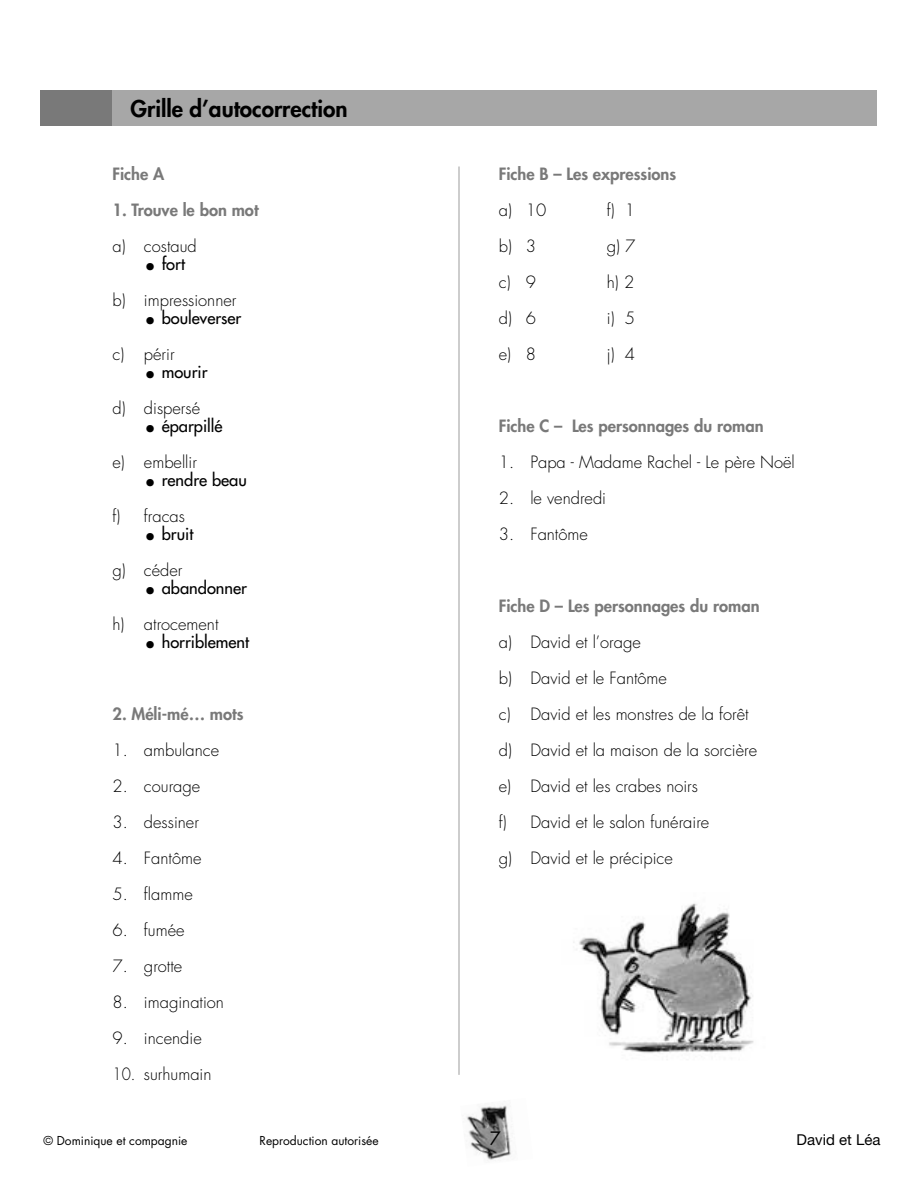
<style>
.page{position:relative;width:918px;height:1188px;background:#fff}
.page>*{position:absolute;margin:0;border:0;box-sizing:border-box;transform-origin:0 0}
.t1{font:800 22.5px "Futura";color:#000}
.t2{font:18px "Futura";color:#000}
.t3{font:300 16.5px/36px "Futura";color:#000}
.t4{font:800 16.5px "Futura";color:#797979}
.t5{font:16.5px/36px "Futura";color:#000}
.t6{font:300 16.5px "Futura";color:#000;scale:.9 1}
.t7{font:15px "Helvetica Neue";color:#000}
.t8{font:12px "Futura";color:#000}
.s1{font-size:19.5px}
.s2{font-weight:400}
.s3{font-weight:300;font-size:19.5px}
.s4{font-weight:300}
</style>
<div class="page">
<img style="left:466px;top:1105px;width:45px;height:55px">
<img style="left:573px;top:903px;width:181px;height:150px">
<hr style="left:458px;top:166px;width:2px;height:909px;background:#a7a7a7">
<div style="left:40px;top:90px;width:72px;height:36px;background:#797979"></div>
<div style="left:112px;top:90px;width:766px;height:36px;background:#a7a7a7"></div>
<h1 class="t1" style="left:130px;top:94px;width:219px">Grille d’autocorrection</h1>
<p class="t4" style="left:112px;top:163px;width:53px">Fiche A</p>
<p class="t4" style="left:112px;top:199px;width:148px">1. Trouve le bon mot</p>
<p class="t3" style="left:112px;top:228px;width:86px">a) costaud</p>
<p class="t3" style="left:112px;top:246px;width:125px;text-indent:32px"><span class="s1">•</span> <span class="s2">fort<br></span>b) impressionner</p>
<p class="t5" style="left:112px;top:300px;width:130px;text-indent:32px"><span class="s3">•</span> bouleverser <span class="s4">c) périr</span></p>
<p class="t3" style="left:112px;top:354px;width:97px;text-indent:32px"><span class="s1">•</span> <span class="s2">mourir </span>d) dispersé</p>
<p class="t3" style="left:112px;top:408px;width:112px;text-indent:32px"><span class="s1">•</span> <span class="s2">éparpillé </span>e) embellir</p>
<p class="t5" style="left:112px;top:462px;width:136px;text-indent:32px"><span class="s3">•</span> rendre beau <span class="s4">f) fracas</span></p>
<p class="t3" style="left:112px;top:516px;width:82px;text-indent:32px"><span class="s1">•</span> <span class="s2">bruit </span>g) céder</p>
<p class="t3" style="left:112px;top:570px;width:136px;text-indent:32px"><span class="s1">•</span> <span class="s2">abandonner </span>h) atrocement</p>
<p class="t5" style="left:144px;top:624px;width:107px"><span class="s3">•</span> horriblement</p>
<p class="t4" style="left:112px;top:703px;width:133px">2. Méli-mé… mots</p>
<p class="t3" style="left:112px;top:732px;width:108px">1. ambulance</p>
<p class="t3" style="left:112px;top:768px;width:89px">2. courage</p>
<p class="t3" style="left:112px;top:804px;width:88px">3. dessiner</p>
<p class="t3" style="left:112px;top:840px;width:91px">4. Fantôme</p>
<p class="t3" style="left:112px;top:876px;width:82px">5. flamme</p>
<p class="t3" style="left:112px;top:912px;width:74px">6. fumée</p>
<p class="t3" style="left:112px;top:948px;width:71px">7. grotte</p>
<p class="t3" style="left:112px;top:984px;width:113px">8. imagination</p>
<p class="t3" style="left:112px;top:1020px;width:91px">9. incendie</p>
<p class="t6" style="left:112px;top:1063px;width:112px">10. surhumain</p>
<p class="t4" style="left:499px;top:163px;width:179px">Fiche B – Les expressions</p>
<p class="t3" style="left:499px;top:192px;width:49px">a) 10</p>
<p class="t3" style="left:607px;top:192px;width:30px">f) 1</p>
<p class="t3" style="left:499px;top:228px;width:39px">b) 3</p>
<p class="t3" style="left:607px;top:228px;width:30px">g) 7</p>
<p class="t3" style="left:499px;top:264px;width:39px">c) 9</p>
<p class="t3" style="left:607px;top:264px;width:29px">h) 2</p>
<p class="t3" style="left:499px;top:300px;width:39px">d) 6</p>
<p class="t3" style="left:607px;top:300px;width:30px">i) 5</p>
<p class="t3" style="left:499px;top:336px;width:39px">e) 8</p>
<p class="t3" style="left:607px;top:336px;width:30px">j) 4</p>
<p class="t4" style="left:499px;top:415px;width:266px">Fiche C – Les personnages du roman</p>
<p class="t3" style="left:499px;top:444px;width:298px">1. Papa - Madame Rachel - Le père Noël</p>
<p class="t3" style="left:499px;top:480px;width:109px">2. le vendredi</p>
<p class="t3" style="left:499px;top:516px;width:91px">3. Fantôme</p>
<p class="t4" style="left:499px;top:595px;width:262px">Fiche D – Les personnages du roman</p>
<p class="t3" style="left:499px;top:624px;width:260px">a) David et l’orage<br>b) David et le Fantôme<br>c) David et les monstres de la forêt d) David et la maison de la sorcière e) David et les crabes noirs<br>f) David et le salon funéraire<br>g) David et le précipice</p>
<p class="t8" style="left:44px;top:1132px;width:145px">© Dominique et compagnie</p>
<p class="t8" style="left:260px;top:1132px;width:121px">Reproduction autorisée</p>
<p class="t2" style="left:490px;top:1125px;width:13px">7</p>
<p class="t7" style="left:797px;top:1130px;width:85px">David et Léa</p>
</div>
